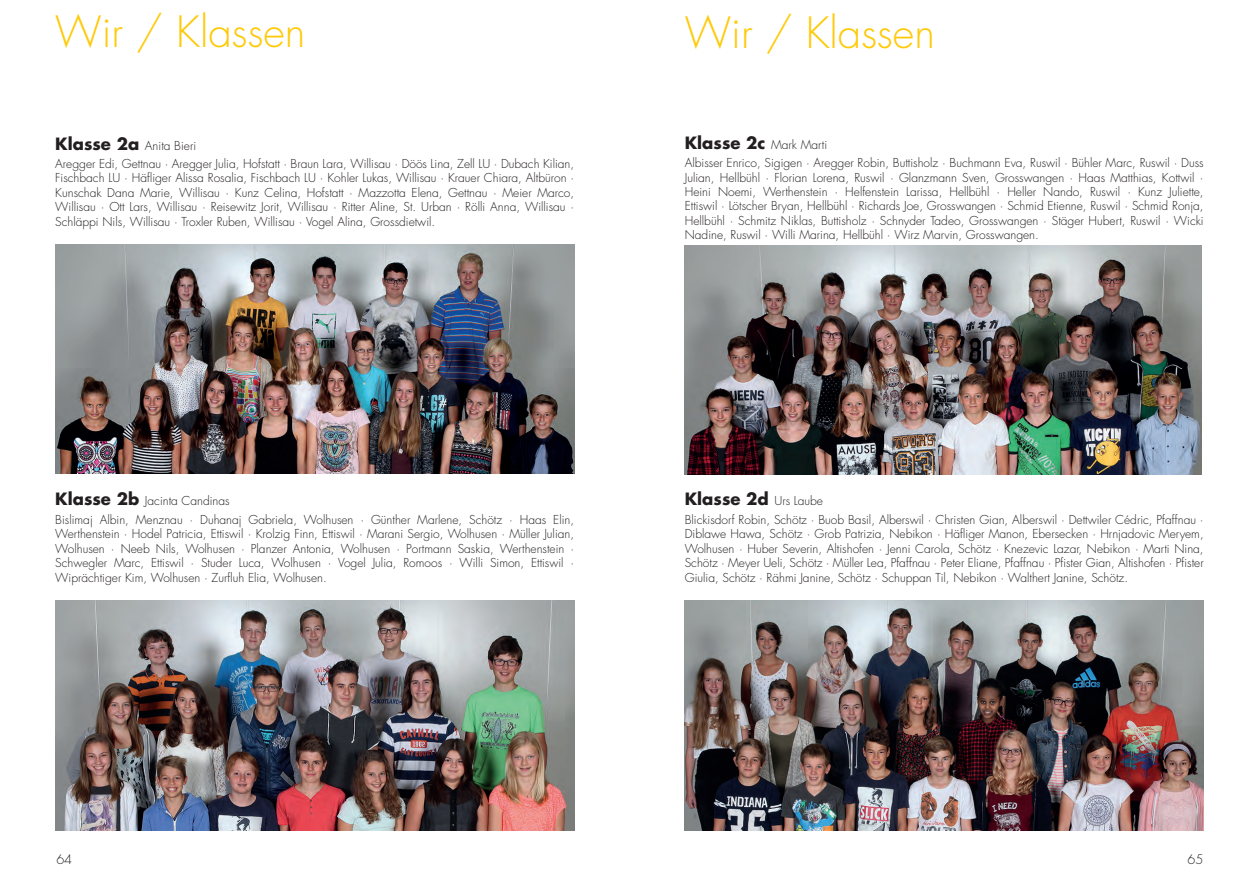
<style>
.page{position:relative;width:1259px;height:893px;background:#fff}
.page>*{position:absolute;margin:0;border:0;box-sizing:border-box;transform-origin:0 0}
.t1{font:300 42px "Futura Luzern";color:#feca0a}
.t2{font:700 16.5px "Futura Luzern";color:#231f20}
.t3{font:300 12.75px "Futura Luzern";color:#231f20}
.t4{font:300 12px/14.4px "Futura Luzern";color:#231f20}
.s1{font-weight:700;font-size:16.5px}
.s2{font-weight:300;font-size:12px}
</style>
<div class="page">
<img style="left:55px;top:244px;width:519px;height:230px">
<img style="left:55px;top:601px;width:519px;height:229px">
<img style="left:685px;top:245px;width:517px;height:229px">
<img style="left:685px;top:601px;width:518px;height:229px">
<p class="t1" style="left:55px;top:6px;width:252px">Wir / Klassen</p>
<p class="t1" style="left:685px;top:7px;width:252px">Wir / Klassen</p>
<p class="t4" style="left:55px;top:138px;width:142px"><span class="s1">Klasse 2a</span> Anita Bieri</p>
<p class="t4" style="left:55px;top:157px;width:520px">Aregger Edi, Gettnau · Aregger Julia, Hofstatt · Braun Lara, Willisau · Döös Lina, Zell LU · Dubach Kilian,<br>Fischbach LU · Häfliger Alissa Rosalia, Fischbach LU · Kohler Lukas, Willisau · Krauer Chiara, Altbüron ·</p>
<p class="t4" style="left:55px;top:186px;width:520px">Kunschak Dana Marie, Willisau · Kunz Celina, Hofstatt · Mazzotta Elena, Gettnau · Meier Marco,</p>
<p class="t4" style="left:55px;top:200px;width:520px">Willisau · Ott Lars, Willisau · Reisewitz Jorit, Willisau · Ritter Aline, St. Urban · Rölli Anna, Willisau ·<br>Schläppi Nils, Willisau · Troxler Ruben, Willisau · Vogel Alina, Grossdietwil.</p>
<p class="t4" style="left:55px;top:494px;width:176px"><span class="s1">Klasse 2b</span> Jacinta Candinas</p>
<p class="t4" style="left:55px;top:513px;width:520px">Bislimaj Albin, Menznau · Duhanaj Gabriela, Wolhusen · Günther Marlene, Schötz · Haas Elin,</p>
<p class="t4" style="left:55px;top:527px;width:520px">Werthenstein · Hodel Patricia, Ettiswil · Krolzig Finn, Ettiswil · Marani Sergio, Wolhusen · Müller Julian,</p>
<p class="t4" style="left:55px;top:542px;width:520px">Wolhusen · Neeb Nils, Wolhusen · Planzer Antonia, Wolhusen · Portmann Saskia, Werthenstein ·</p>
<p class="t4" style="left:55px;top:556px;width:520px">Schwegler Marc, Ettiswil · Studer Luca, Wolhusen · Vogel Julia, Romoos · Willi Simon, Ettiswil ·</p>
<p class="t4" style="left:55px;top:570px;width:273px">Wiprächtiger Kim, Wolhusen · Zurfluh Elia, Wolhusen.</p>
<p class="t4" style="left:685px;top:137px;width:144px"><span class="s1">Klasse 2c</span> Mark Marti</p>
<p class="t4" style="left:685px;top:156px;width:520px">Albisser Enrico, Sigigen · Aregger Robin, Buttisholz · Buchmann Eva, Ruswil · Bühler Marc, Ruswil · Duss<br>Julian, Hellbühl · Florian Lorena, Ruswil · Glanzmann Sven, Grosswangen · Haas Matthias, Kottwil ·</p>
<p class="t4" style="left:685px;top:185px;width:520px">Heini Noemi, Werthenstein · Helfenstein Larissa, Hellbühl · Heller Nando, Ruswil · Kunz Juliette,</p>
<p class="t4" style="left:685px;top:199px;width:520px;text-align:justify">Ettiswil · Lötscher Bryan, Hellbühl · Richards Joe, Grosswangen · Schmid Etienne, Ruswil · Schmid Ronja, Hellbühl · Schmitz Niklas, Buttisholz · Schnyder Tadeo, Grosswangen · Stäger Hubert, Ruswil · Wicki Nadine, Ruswil · Willi Marina, Hellbühl · Wirz Marvin, Grosswangen.</p>
<p class="t2" style="left:685px;top:488px;width:140px">Klasse 2d <span class="s2">Urs Laube</span></p>
<p class="t4" style="left:685px;top:513px;width:520px;text-align:justify">Blickisdorf Robin, Schötz · Buob Basil, Alberswil · Christen Gian, Alberswil · Dettwiler Cédric, Pfaffnau · Diblawe Hawa, Schötz · Grob Patrizia, Nebikon · Häfliger Manon, Ebersecken · Hrnjadovic Meryem, Wolhusen · Huber Severin, Altishofen · Jenni Carola, Schötz · Knezevic Lazar, Nebikon · Marti Nina, Schötz · Meyer Ueli, Schötz · Müller Lea, Pfaffnau · Peter Eliane, Pfaffnau · Pfister Gian, Altishofen · Pfister Giulia, Schötz · Rähmi Janine, Schötz · Schuppan Til, Nebikon · Walthert Janine, Schötz.</p>
<p class="t3" style="left:56px;top:851px;width:17px">64</p>
<p class="t3" style="left:1187px;top:851px;width:17px">65</p>
</div>
